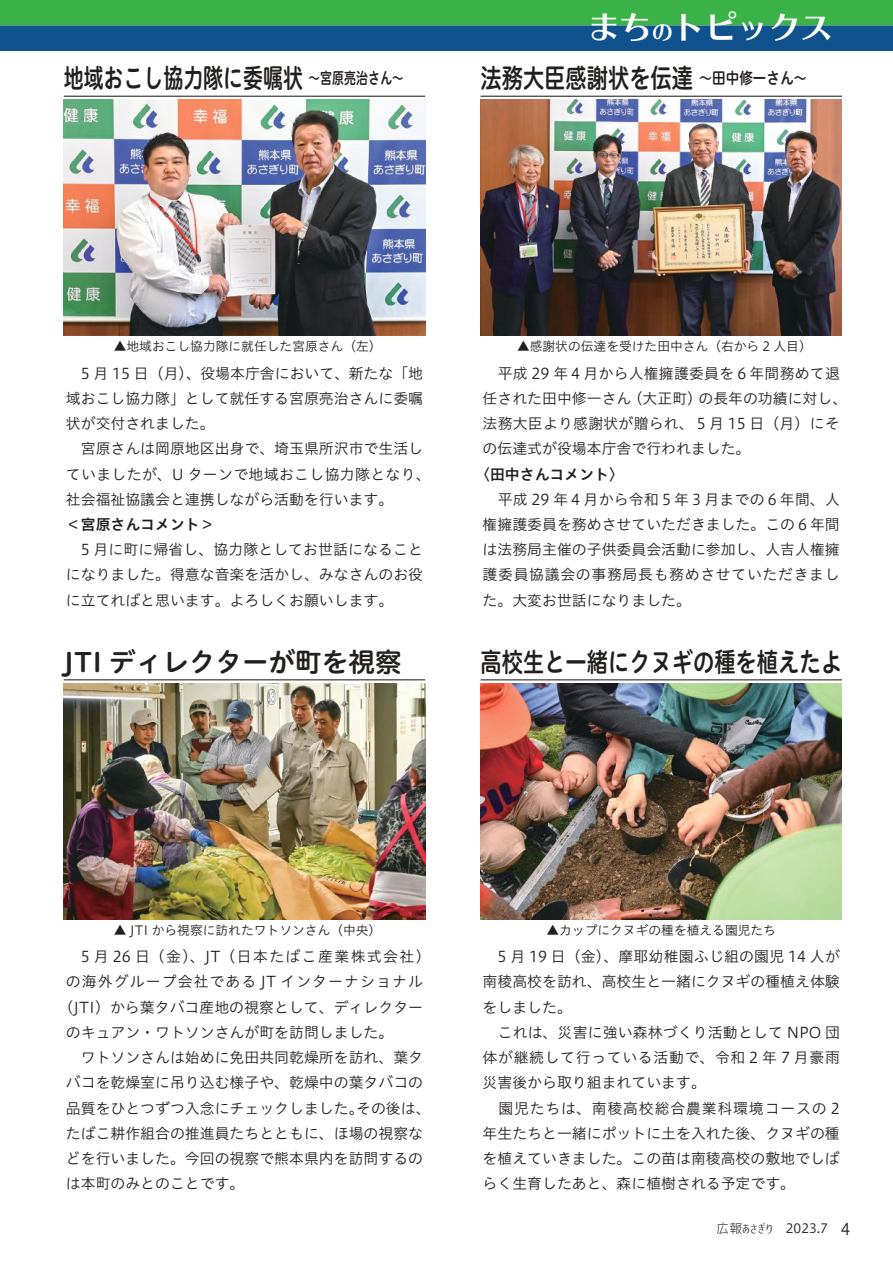
<style>
.page{position:relative;width:893px;height:1263px;background:#fff}
.page>*{position:absolute;margin:0;border:0;box-sizing:border-box;transform-origin:0 0}
.t1{font:31.95px "UD Typos 515 Std";color:#fff}
.t2{font:26.55px "Hiragino UD Sans R Std W6";color:#241f1f;scale:.8 1}
.t3{font:26.55px "Hiragino UD Sans R Std W6";color:#241f1f}
.t4{font:26.55px "Hiragino UD Sans R Std W6";color:#241f1f;scale:.75 1}
.t5{font:15.9px "Hiragino UD Sans R Std W6";color:#241f1f;scale:.75 1}
.t6{font:15.9px "Hiragino UD Sans R Std W6";color:#241f1f;scale:.85 1}
.t7{font:15.9px "Hiragino UD Sans Std W3";color:#241f1f}
.t8{font:14.85px/25.2px "Hiragino UD Sans Std W3";color:#241f1f}
.t9{font:14.85px "Hiragino UD Sans Std W3";letter-spacing:.09em;color:#241f1f}
.t10{font:14.85px "Hiragino UD Sans Std W3";letter-spacing:.075em;color:#241f1f}
.t11{font:14.85px "Hiragino UD Sans Std W6";color:#241f1f}
.t12{font:12.75px "Hiragino UD Sans Std W3";color:#241f1f}
.t13{font:12.75px "Koku Gothic Light";color:#241f1f}
.s1{font-size:21.3px}
</style>
<div class="page">
<img style="left:64px;top:100px;width:361px;height:236px">
<hr style="left:64px;top:96px;width:361px;height:1px;background:#241f1f">
<div style="left:0;top:0;width:893px;height:26px;background:#3ab247"></div>
<div style="left:0;top:26px;width:893px;height:25px;background:#0f528d"></div>
<hr style="left:480px;top:96px;width:362px;height:1px;background:#241f1f">
<img style="left:480px;top:100px;width:362px;height:236px">
<img style="left:480px;top:683px;width:362px;height:236px">
<hr style="left:64px;top:679px;width:361px;height:1px;background:#241f1f">
<img style="left:64px;top:683px;width:361px;height:236px">
<hr style="left:480px;top:679px;width:362px;height:1px;background:#241f1f">
<h2 class="t4" style="left:64px;top:58px;width:320px">地域おこし協力隊に委嘱状</h2>
<p class="t5" style="left:308px;top:66px;width:129px">～宮原亮治さん~</p>
<h1 class="t1" style="left:588px;top:0;width:246px">まち<span class="s1">の</span>トピックス</h1>
<p class="t6" style="left:699px;top:66px;width:129px">～田中修一さん~</p>
<h2 class="t2" style="left:480px;top:58px;width:267px">法務大臣感謝状を伝達</h2>
<p class="t12" style="left:114px;top:337px;width:269px">▲地域おこし協力隊に就任した宮原さん（左(</p>
<p class="t12" style="left:517px;top:337px;width:296px">▲感謝状の伝達を受けた田中さん（右から 2 人目(</p>
<p class="t8" style="left:66px;top:359px;width:366px">　5 月 15 日（月）、役場本庁舎において、新たな「地域おこし協力隊」として就任する宮原亮治さんに委嘱状が交付されました。<br>　宮原さんは岡原地区出身で、埼玉県所沢市で生活していましたが、U ターンで地域おこし協力隊となり、社会福祉協議会と連携しながら活動を行います。</p>
<p class="t11" style="left:66px;top:513px;width:150px">＜宮原さんコメント&lt;</p>
<p class="t8" style="left:66px;top:536px;width:359px;text-align:justify">　5 月に町に帰省し、協力隊としてお世話になることになりました。得意な音楽を活かし、みなさんのお役に立てればと思います。よろしくお願いします。</p>
<p class="t8" style="left:698px;top:359px;width:150px;text-indent:-216px">　平成 29 年４月から人権擁護委員を６年間務めて退の長年の功績に対し、</p>
<p class="t8" style="left:628px;top:385px;width:76px">（大正町）</p>
<p class="t8" style="left:483px;top:385px;width:359px">任された田中修一さん<br>法務大臣より感謝状が贈られ、５月 15 日（月）にその伝達式が役場本庁舎で行われました。</p>
<p class="t11" style="left:475px;top:462px;width:150px">〈田中さんコメント〈</p>
<p class="t8" style="left:483px;top:486px;width:359px;text-align:justify">　平成 29 年４月から令和５年３月までの６年間、人権擁護委員を務めさせていただきました。この６年間は法務局主催の子供委員会活動に参加し、人吉人権擁護委員協議会の事務局長も務めさせていただきました。大変お世話になりました。</p>
<h2 class="t3" style="left:64px;top:642px;width:339px">JTI ディレクターが町を視察</h2>
<h2 class="t2" style="left:480px;top:642px;width:453px">高校生と一緒にクヌギの種を植えたよ</h2>
<p class="t12" style="left:114px;top:920px;width:269px">▲ JTI から視察に訪れたワトソンさん（中央(</p>
<p class="t9" style="left:66px;top:945px;width:366px">　5 月 26 日（金）、JT（日本たばこ産業株式会社(</p>
<p class="t10" style="left:66px;top:970px;width:359px">の海外グループ会社である JT インターナショナル</p>
<p class="t8" style="left:58px;top:993px;width:366px">（JTI）から葉タバコ産地の視察として、ディレクター</p>
<p class="t8" style="left:66px;top:1019px;width:329px">のキュアン・ワトソンさんが町を訪問しました。</p>
<p class="t8" style="left:66px;top:1044px;width:359px">　ワトソンさんは始めに免田共同乾燥所を訪れ、葉タ</p>
<p class="t8" style="left:66px;top:1069px;width:359px">バコを乾燥室に吊り込む様子や、乾燥中の葉タバコの</p>
<p class="t8" style="left:356px;top:1094px;width:76px">その後は、</p>
<p class="t8" style="left:66px;top:1094px;width:359px">品質をひとつずつ入念にチェックしました。<br>たばこ耕作組合の推進員たちとともに、ほ場の視察などを行いました。今回の視察で熊本県内を訪問するのは本町のみとのことです。</p>
<p class="t12" style="left:546px;top:920px;width:231px">▲カップにクヌギの種を植える園児たち</p>
<p class="t8" style="left:483px;top:943px;width:359px">　5 月 19 日（金）、摩耶幼稚園ふじ組の園児 14 人が南稜高校を訪れ、高校生と一緒にクヌギの種植え体験をしました。<br>　これは、災害に強い森林づくり活動として NPO 団体が継続して行っている活動で、令和 2 年 7 月豪雨災害後から取り組まれています。<br>　園児たちは、南稜高校総合農業科環境コースの 2年生たちと一緒にポットに土を入れた後、クヌギの種を植えていきました。この苗は南稜高校の敷地でしばらく生育したあと、森に植樹される予定です。</p>
<p class="t13" style="left:717px;top:1219px;width:58px">広報あさぎり</p>
<p class="t12" style="left:786px;top:1219px;width:44px">2023.7</p>
<p class="t7" style="left:841px;top:1216px;width:11px">4</p>
</div>
